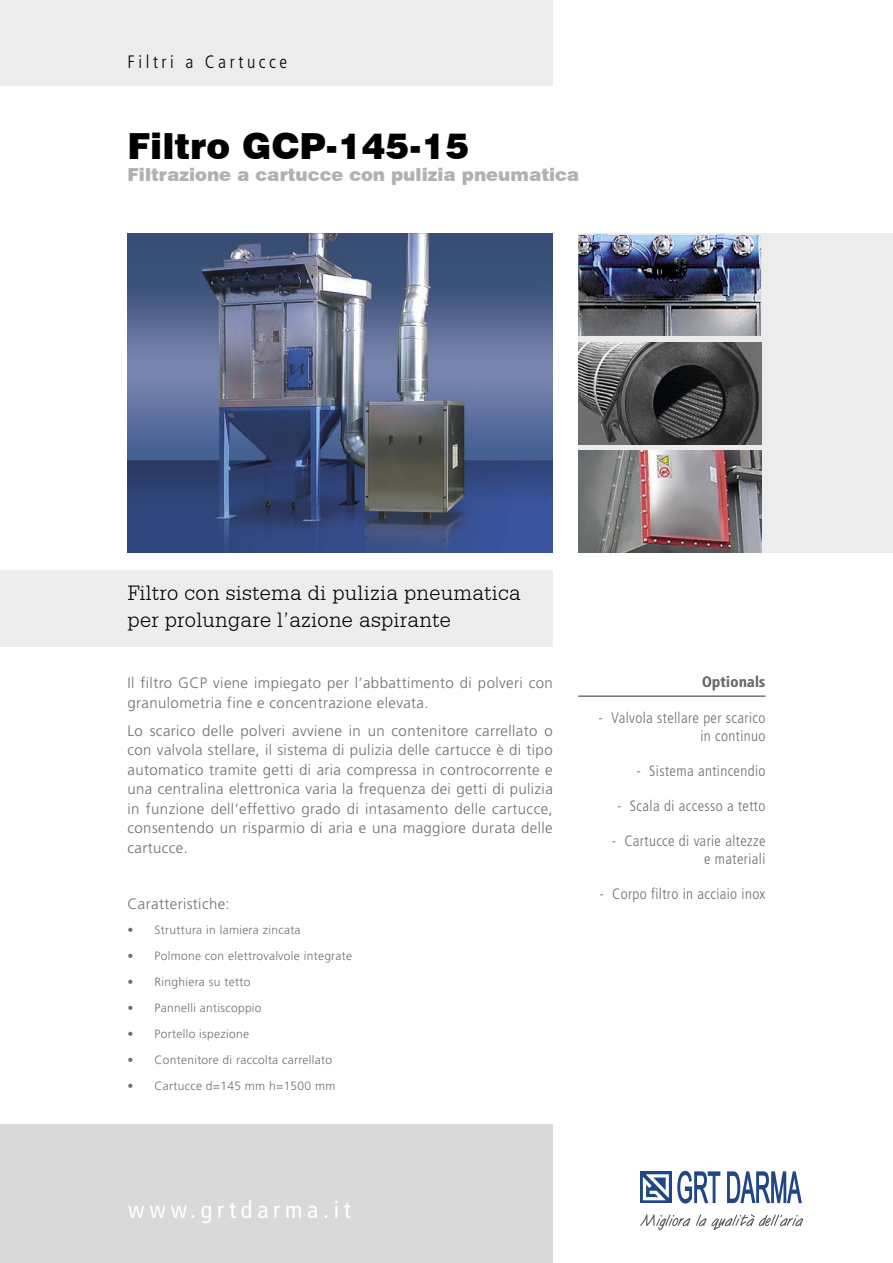
<style>
.page{position:relative;width:893px;height:1263px;background:#fff}
.page>*{position:absolute;margin:0;border:0;box-sizing:border-box;transform-origin:0 0}
.t1{font:900 36px "Swiss 721 BT";color:#000}
.t2{font:condensed 24px "Frutiger";letter-spacing:.2em;color:#fff}
.t3{font:300 22.5px/27px "Serifa BT";letter-spacing:.01em;color:#000}
.t4{font:900 18px "Swiss 721 BT";color:#b1b1b0}
.t5{font:300 condensed 18px "Frutiger";letter-spacing:.2em;color:#000}
.t6{font:300 15px/19.5px "Frutiger";letter-spacing:.025em;color:#6f6f6e}
.t7{font:300 condensed 15px/18px "Frutiger";letter-spacing:.025em;color:#6f6f6e;text-align:right}
.t8{font:700 condensed 15px "Frutiger";letter-spacing:.025em;color:#6f6f6e}
.t9{font:300 12px "Frutiger";letter-spacing:.025em;color:#6f6f6e}
</style>
<div class="page">
<div style="left:578px;top:234px;width:315px;height:319px;background:#ececec"></div>
<div style="left:0;top:0;width:553px;height:85px;background:#ececec"></div>
<div style="left:0;top:1125px;width:553px;height:138px;background:#d9d9d9"></div>
<svg style="left:677px;top:1171px;width:43px;height:32px"></svg>
<svg style="left:727px;top:1171px;width:75px;height:32px"></svg>
<svg style="left:640px;top:1171px;width:32px;height:32px"></svg>
<svg style="left:643px;top:1174px;width:26px;height:26px"></svg>
<svg style="left:640px;top:1214px;width:163px;height:16px"></svg>
<div style="left:0;top:570px;width:553px;height:76px;background:#ededed"></div>
<hr style="left:578px;top:696px;width:187px;height:1px;background:#6f6f6e">
<img style="left:578px;top:451px;width:183px;height:102px">
<img style="left:578px;top:342px;width:183px;height:102px">
<img style="left:578px;top:234px;width:183px;height:102px">
<img style="left:128px;top:234px;width:425px;height:319px">
<p class="t5" style="left:128px;top:52px;width:161px">Filtri a Cartucce</p>
<h1 class="t1" style="left:128px;top:124px;width:343px">Filtro GCP-145-15</h1>
<p class="t4" style="left:128px;top:163px;width:453px">Filtrazione a cartucce con pulizia pneumatica</p>
<h3 class="t3" style="left:128px;top:579px;width:395px">Filtro con sistema di pulizia pneumatica per prolungare l’azione aspirante</h3>
<p class="t6" style="left:128px;top:673px;width:427px">Il filtro GCP viene impiegato per l’abbattimento di polveri con granulometria fine e concentrazione elevata.</p>
<p class="t6" style="left:128px;top:720px;width:427px;text-align:justify">Lo scarico delle polveri avviene in un contenitore carrellato o con valvola stellare, il sistema di pulizia delle cartucce è di tipo automatico tramite getti di aria compressa in controcorrente e una centralina elettronica varia la frequenza dei getti di pulizia in funzione dell’effettivo grado di intasamento delle cartucce, consentendo un risparmio di aria e una maggiore durata delle cartucce.</p>
<p class="t6" style="left:128px;top:893px;width:104px">Caratteristiche:</p>
<p class="t9" style="left:128px;top:923px;width:175px">• Struttura in lamiera zincata</p>
<p class="t9" style="left:128px;top:949px;width:226px">• Polmone con elettrovalvole integrate</p>
<p class="t9" style="left:128px;top:975px;width:124px">• Ringhiera su tetto</p>
<p class="t9" style="left:128px;top:1001px;width:136px">• Pannelli antiscoppio</p>
<p class="t9" style="left:128px;top:1027px;width:123px">• Portello ispezione</p>
<p class="t9" style="left:128px;top:1053px;width:206px">• Contenitore di raccolta carrellato</p>
<p class="t9" style="left:128px;top:1079px;width:209px">• Cartucce d=145 mm h=1500 mm</p>
<h2 class="t2" style="left:128px;top:1196px;width:224px">www.grtdarma.it</h2>
<p class="t8" style="left:702px;top:673px;width:65px">Optionals</p>
<p class="t7" style="left:598px;top:708px;width:168px">- Valvola stellare per scarico in continuo</p>
<p class="t7" style="left:636px;top:761px;width:130px">- Sistema antincendio</p>
<p class="t7" style="left:617px;top:796px;width:150px">- Scala di accesso a tetto</p>
<p class="t7" style="left:612px;top:831px;width:155px">- Cartucce di varie altezze e materiali</p>
<p class="t7" style="left:600px;top:884px;width:167px">- Corpo filtro in acciaio inox</p>
</div>
